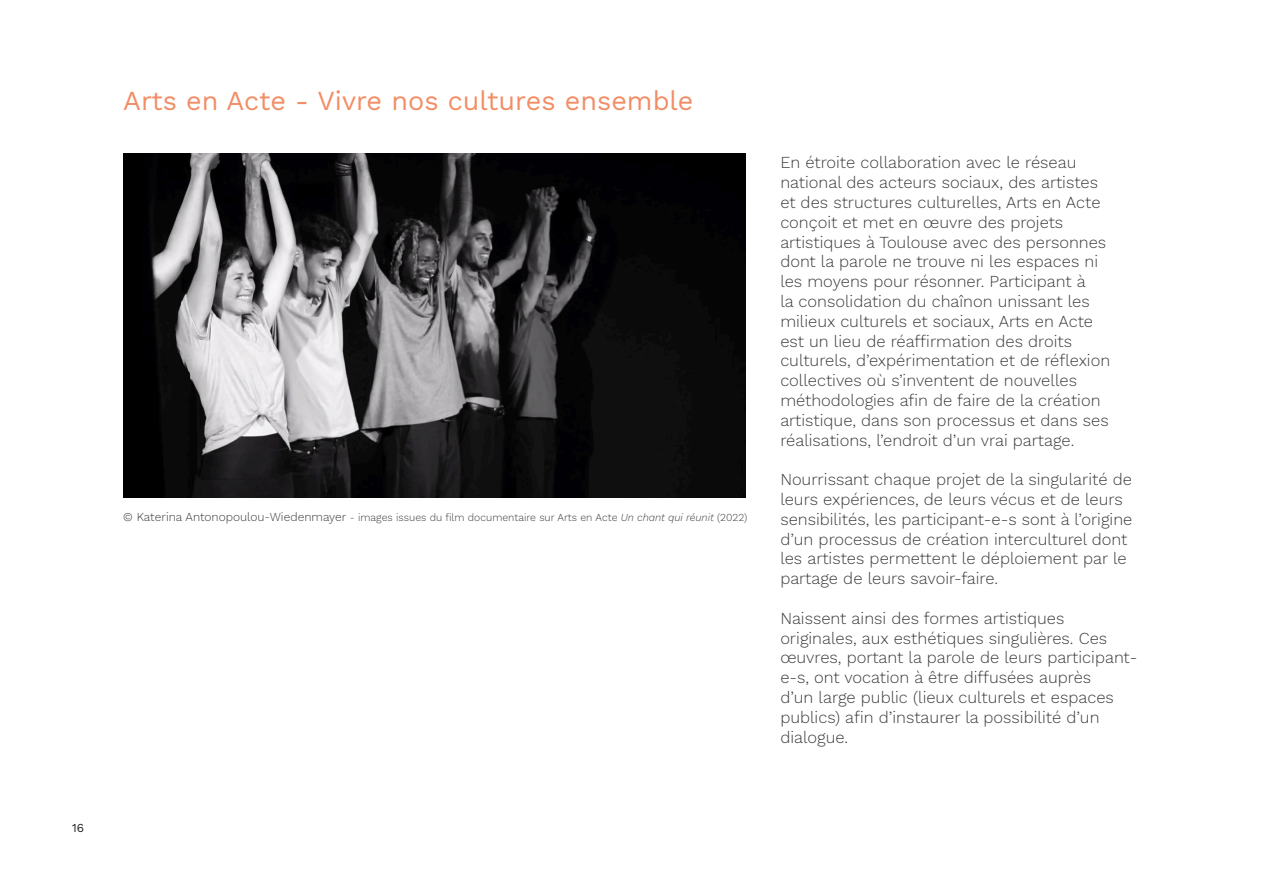
<style>
.page{position:relative;width:1263px;height:893px;background:#fff}
.page>*{position:absolute;margin:0;border:0;box-sizing:border-box;transform-origin:0 0}
.TITRE{font:27px "Work Sans";color:#f28d65}
.Texte{font:300 16.5px/19.8px "Work Sans";color:#3d3c3c}
.t1{font:12px "Work Sans";color:#231f20}
.Légende{font:300 10.5px "Work Sans";color:#3d3c3c}
.s1{font-size:12px}
.s2{font-style:italic}
</style>
<div class="page">
<img style="left:123px;top:153px;width:623px;height:344px">
<p class="t1" style="left:72px;top:819px;width:13px">16</p>
<p class="TITRE" style="left:123px;top:80px;width:572px">Arts en Acte - Vivre nos cultures ensemble</p>
<p class="Légende" style="left:123px;top:510px;width:625px"><span class="s1">© Katerina Antonopoulou-Wiedenmayer</span> - images issues du film documentaire sur Arts en Acte <span class="s2">Un chant qui réunit</span> (2022)</p>
<p class="Texte" style="left:780px;top:152px;width:331px">En étroite collaboration avec le réseau national des acteurs sociaux, des artistes et des structures culturelles, Arts en Acte conçoit et met en œuvre des projets artistiques à Toulouse avec des personnes dont la parole ne trouve ni les espaces ni les moyens pour résonner. Participant à<br>la consolidation du chaînon unissant les milieux culturels et sociaux, Arts en Acte est un lieu de réaffirmation des droits culturels, d’expérimentation et de réflexion collectives où s’inventent de nouvelles méthodologies afin de faire de la création artistique, dans son processus et dans ses réalisations, l’endroit d’un vrai partage.</p>
<p class="Texte" style="left:780px;top:469px;width:354px">Nourrissant chaque projet de la singularité de leurs expériences, de leurs vécus et de leurs sensibilités, les participant-e-s sont à l’origine d’un processus de création interculturel dont les artistes permettent le déploiement par le partage de leurs savoir-faire.</p>
<p class="Texte" style="left:780px;top:608px;width:358px">Naissent ainsi des formes artistiques originales, aux esthétiques singulières. Ces œuvres, portant la parole de leurs participant&shy;e-s, ont vocation à être diffusées auprès<br>d’un large public (lieux culturels et espaces publics) afin d’instaurer la possibilité d’un dialogue.</p>
</div>
